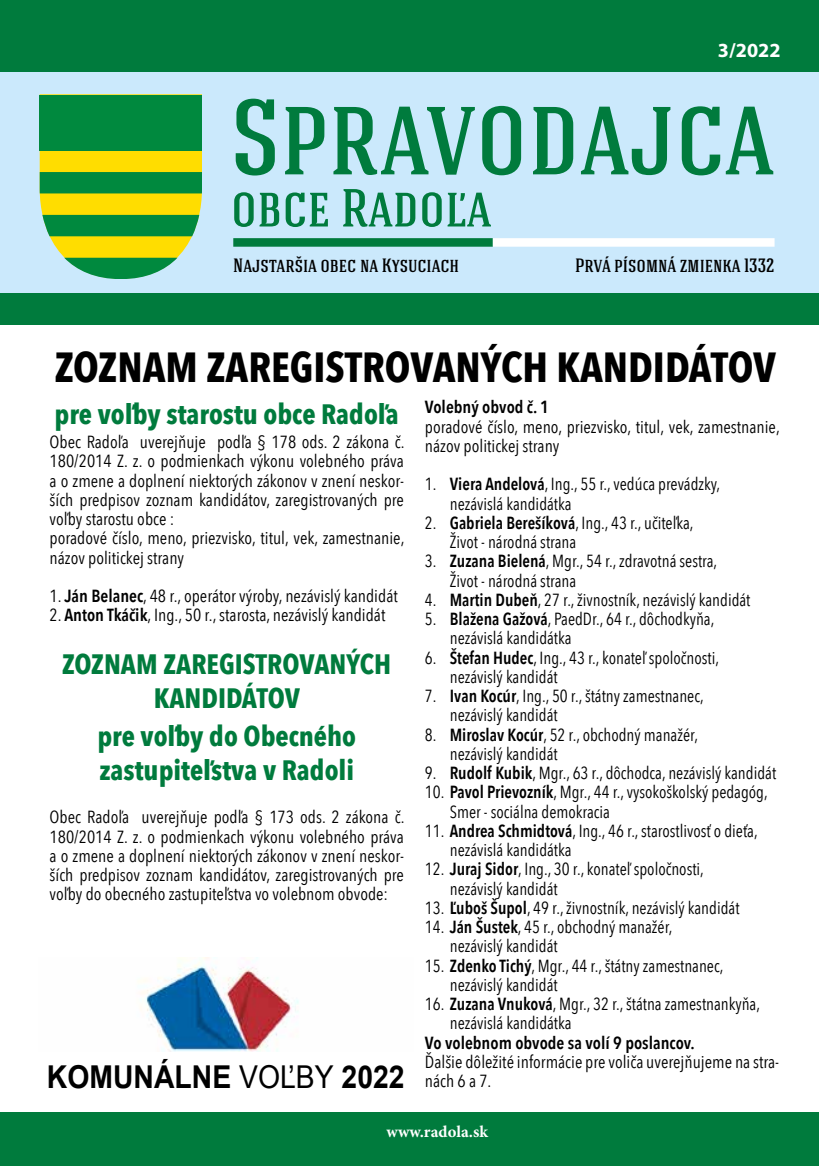
<style>
.page{position:relative;width:819px;height:1166px;background:#007b3d}
.page>*{position:absolute;margin:0;border:0;box-sizing:border-box;transform-origin:0 0}
.t1{font:500 106.75px "Hagin Caps";color:#007b3d}
.t2{font:500 53.38px "Hagin Caps";color:#007b3d}
.t3{font:700 42px "Avenir Next Condensed";color:#000}
.t4{font:700 31.5px "Arial";color:#000;scale:.9 1}
.t5{font:700 28px/33.6px "Avenir Next Condensed";color:#007b3d;text-align:center}
.t6{font:700 20.12px "Myriad Pro";color:#fff}
.t7{font:500 19.25px "Hagin Caps";color:#000}
.t8{font:17.5px/19.2px "Avenir Next Condensed";color:#000;scale:.96 1}
.t9{font:17.5px/19.2px "Avenir Next Condensed";color:#000}
.t10{font:600 17.5px "Avenir Next Condensed";color:#000}
.t11{font:700 16.62px "Minion Pro";letter-spacing:.005em;color:#fff}
.s1{font-weight:600}
.s2{font-weight:400}
</style>
<div class="page">
<div style="left:0;top:326px;width:819px;height:786px;background:#fff"></div>
<div style="left:0;top:73px;width:819px;height:220px;background:#cbe9fc"></div>
<div style="left:233px;top:238px;width:260px;height:9px;background:#007b3d"></div>
<div style="left:493px;top:238px;width:281px;height:9px;background:#fff"></div>
<svg style="left:40px;top:94px;width:162px;height:185px;background:#65ad3b"></svg>
<img style="left:141px;top:957px;width:158px;height:95px">
<p class="t6" style="left:718px;top:37px;width:64px">3/2022</p>
<h1 class="t1" style="left:231px;top:69px;width:544px">Spravodajca</h1>
<h2 class="t2" style="left:231px;top:174px;width:262px">obce Radoľa</h2>
<p class="t7" style="left:233px;top:253px;width:227px">Najstaršia obec na Kysuciach</p>
<p class="t7" style="left:575px;top:253px;width:201px">Prvá písomná zmienka 1332</p>
<h3 class="t3" style="left:55px;top:341px;width:723px">ZOZNAM ZAREGISTROVANÝCH KANDIDÁTOV</h3>
<h3 class="t5" style="left:55px;top:397px;width:346px">pre voľby starostu obce Radoľa</h3>
<p class="t9" style="left:50px;top:431px;width:356px">Obec Radoľa uverejňuje podľa § 178 ods. 2 zákona č.<br>180/2014 Z. z. o podmienkach výkonu volebného práva a o zmene a doplnení niektorých zákonov v znení neskor&shy;ších predpisov zoznam kandidátov, zaregistrovaných pre voľby starostu obce :<br>poradové číslo, meno, priezvisko, titul, vek, zamestnanie, názov politickej strany</p>
<p class="t9" style="left:50px;top:585px;width:349px">1. <span class="s1">Ján Belanec</span>, 48 r., operátor výroby, nezávislý kandidát</p>
<p class="t9" style="left:50px;top:605px;width:337px">2. <span class="s1">Anton Tkáčik</span>, Ing., 50 r., starosta, nezávislý kandidát</p>
<h3 class="t5" style="left:62px;top:647px;width:330px">ZOZNAM ZAREGISTROVANÝCH<br>KANDIDÁTOV</h3>
<h3 class="t5" style="left:97px;top:719px;width:260px;text-align:left">pre voľby do Obecného zastupiteľstva v Radoli</h3>
<p class="t9" style="left:50px;top:807px;width:356px;text-align:justify">Obec Radoľa uverejňuje podľa § 173 ods. 2 zákona č.<br>180/2014 Z. z. o podmienkach výkonu volebného práva a o zmene a doplnení niektorých zákonov v znení neskor&shy;ších predpisov zoznam kandidátov, zaregistrovaných pre voľby do obecného zastupiteľstva vo volebnom obvode:</p>
<h3 class="t4" style="left:47px;top:1056px;width:399px">KOMUNÁLNE <span class="s2">VOĽBY</span> 2022</h3>
<p class="t10" style="left:425px;top:392px;width:126px">Volebný obvod č. 1</p>
<p class="t9" style="left:425px;top:416px;width:356px">poradové číslo, meno, priezvisko, titul, vek, zamestnanie, názov politickej strany</p>
<p class="t8" style="left:450px;top:474px;width:283px;text-indent:-25px">1. <span class="s1">Viera Andelová</span>, Ing., 55 r., vedúca prevádzky, nezávislá kandidátka</p>
<p class="t8" style="left:450px;top:512px;width:255px;text-indent:-25px">2. <span class="s1">Gabriela Berešíková</span>, Ing., 43 r., učiteľka,<br>Život - národná strana</p>
<p class="t8" style="left:450px;top:551px;width:280px;text-indent:-25px">3. <span class="s1">Zuzana Bielená</span>, Mgr., 54 r., zdravotná sestra,<br>Život - národná strana</p>
<p class="t8" style="left:425px;top:589px;width:340px">4. <span class="s1">Martin Dubeň</span>, 27 r., živnostník, nezávislý kandidát</p>
<p class="t8" style="left:450px;top:608px;width:277px;text-indent:-25px">5. <span class="s1">Blažena Gažová</span>, PaedDr., 64 r., dôchodkyňa, nezávislá kandidátka</p>
<p class="t8" style="left:450px;top:647px;width:282px;text-indent:-25px">6. <span class="s1">Štefan Hudec</span>, Ing., 43 r., konateľ spoločnosti, nezávislý kandidát</p>
<p class="t8" style="left:450px;top:685px;width:266px;text-indent:-25px">7. <span class="s1">Ivan Kocúr</span>, Ing., 50 r., štátny zamestnanec, nezávislý kandidát</p>
<p class="t8" style="left:450px;top:724px;width:260px;text-indent:-25px">8. <span class="s1">Miroslav Kocúr</span>, 52 r., obchodný manažér, nezávislý kandidát</p>
<p class="t8" style="left:425px;top:762px;width:367px">9. <span class="s1">Rudolf Kubik</span>, Mgr., 63 r., dôchodca, nezávislý kandidát</p>
<p class="t8" style="left:450px;top:782px;width:333px;text-indent:-25px">10. <span class="s1">Pavol Prievozník</span>, Mgr., 44 r., vysokoškolský pedagóg,<br>Smer - sociálna demokracia</p>
<p class="t8" style="left:450px;top:820px;width:322px;text-indent:-25px">11. <span class="s1">Andrea Schmidtová</span>, Ing., 46 r., starostlivosť o dieťa, nezávislá kandidátka</p>
<p class="t8" style="left:450px;top:859px;width:266px;text-indent:-25px">12. <span class="s1">Juraj Sidor</span>, Ing., 30 r., konateľ spoločnosti, nezávislý kandidát</p>
<p class="t8" style="left:425px;top:897px;width:329px">13. <span class="s1">Ľuboš Šupol</span>, 49 r., živnostník, nezávislý kandidát</p>
<p class="t8" style="left:450px;top:916px;width:233px;text-indent:-25px">14. <span class="s1">Ján Šustek</span>, 45 r., obchodný manažér, nezávislý kandidát</p>
<p class="t8" style="left:450px;top:955px;width:286px;text-indent:-25px">15. <span class="s1">Zdenko Tichý</span>, Mgr., 44 r., štátny zamestnanec, nezávislý kandidát</p>
<p class="t8" style="left:450px;top:993px;width:325px;text-indent:-25px">16. <span class="s1">Zuzana Vnuková</span>, Mgr., 32 r., štátna zamestnankyňa, nezávislá kandidátka</p>
<p class="t10" style="left:425px;top:1027px;width:271px">Vo volebnom obvode sa volí 9 poslancov.</p>
<p class="t9" style="left:425px;top:1051px;width:356px">Ďalšie dôležité informácie pre voliča uverejňujeme na stra&shy;nách 6 a 7.</p>
<p class="t11" style="left:386px;top:1120px;width:103px">www.radola.sk</p>
</div>
